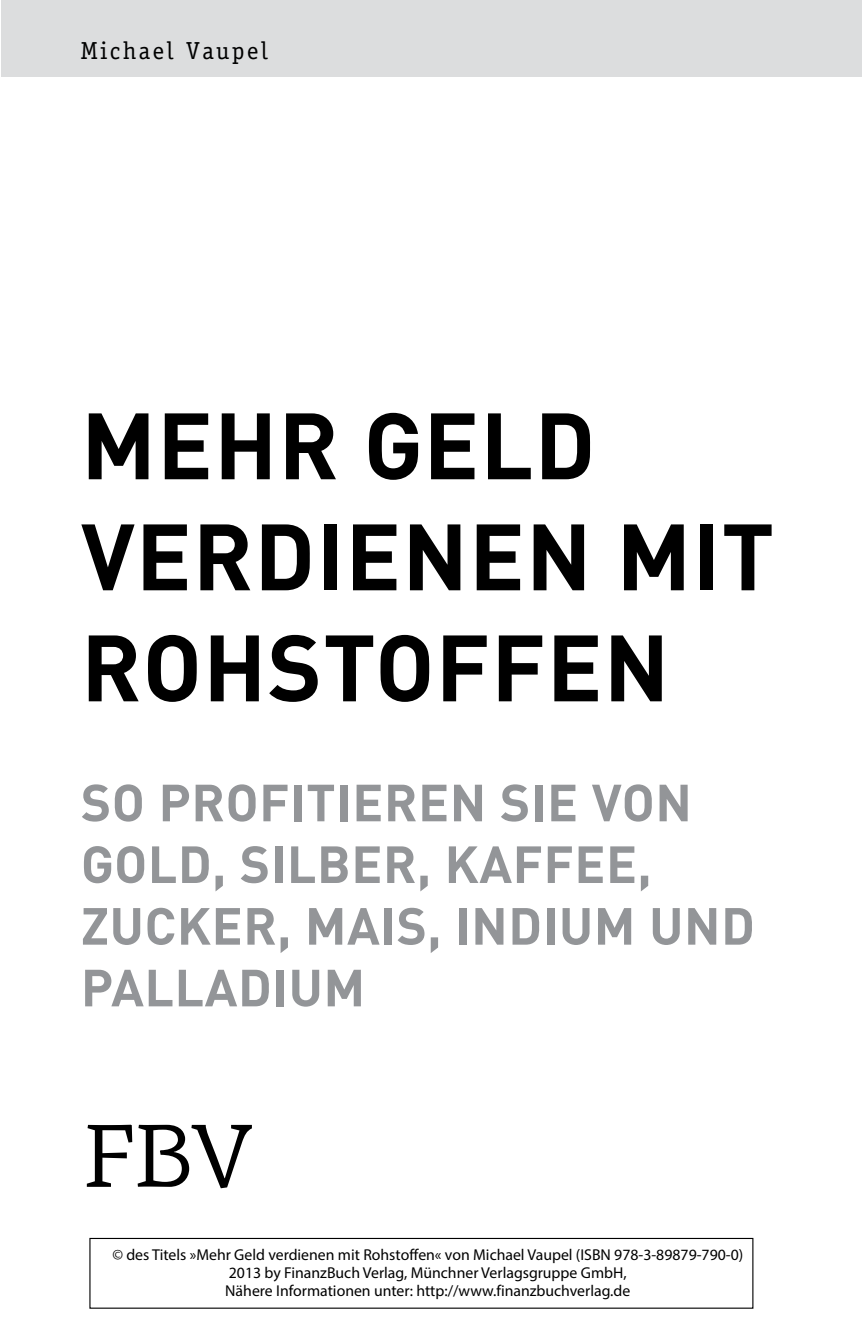
<style>
.page{position:relative;width:862px;height:1340px;background:#fff}
.page>*{position:absolute;margin:0;border:0;box-sizing:border-box;transform-origin:0 0}
.t1{font:700 92.48px/110.9px "DIN Pro";letter-spacing:.01em;color:#000}
.t2{font:90px "PF Centro Serif Pro";color:#000}
.t3{font:700 51.3px/61.6px "DIN Pro";letter-spacing:.01em;color:#939598}
.t4{font:24.75px "Officina Serif";letter-spacing:.1em;color:#000}
.t5{font:15.75px/18px "Myriad Pro";color:#000;text-align:center}
</style>
<div class="page">
<div style="left:1px;top:0;width:860px;height:77px;background:#dcddde"></div>
<div style="left:89px;top:1237px;width:664px;height:71px;border:1px solid #000"></div>
<h3 class="t4" style="left:81px;top:36px;width:189px">Michael Vaupel</h3>
<h1 class="t1" style="left:81px;top:386px;width:694px">MEHR GELD<br>VERDIENEN M IT<br>ROHSTOFFEN</h1>
<h3 class="t3" style="left:81px;top:769px;width:675px">SO PROFITIEREN SIE VON<br>GOLD, SILBER, KAFFEE,<br>ZUCKER, MAIS, I NDIUM UND<br>PALLADIUM</h3>
<h2 class="t2" style="left:84px;top:1102px;width:170px">FBV</h2>
<p class="t5" style="left:112px;top:1245px;width:632px">© des Titels »Mehr Geld verdienen mit Rohstoffen« von Michael Vaupel (ISBN 978-3-89879-790-0)<br>2013 by FinanzBuch Verlag, Münchner Verlagsgruppe GmbH,<br>Nähere Informationen unter: http://www.finanzbuchverlag.de</p>
</div>
